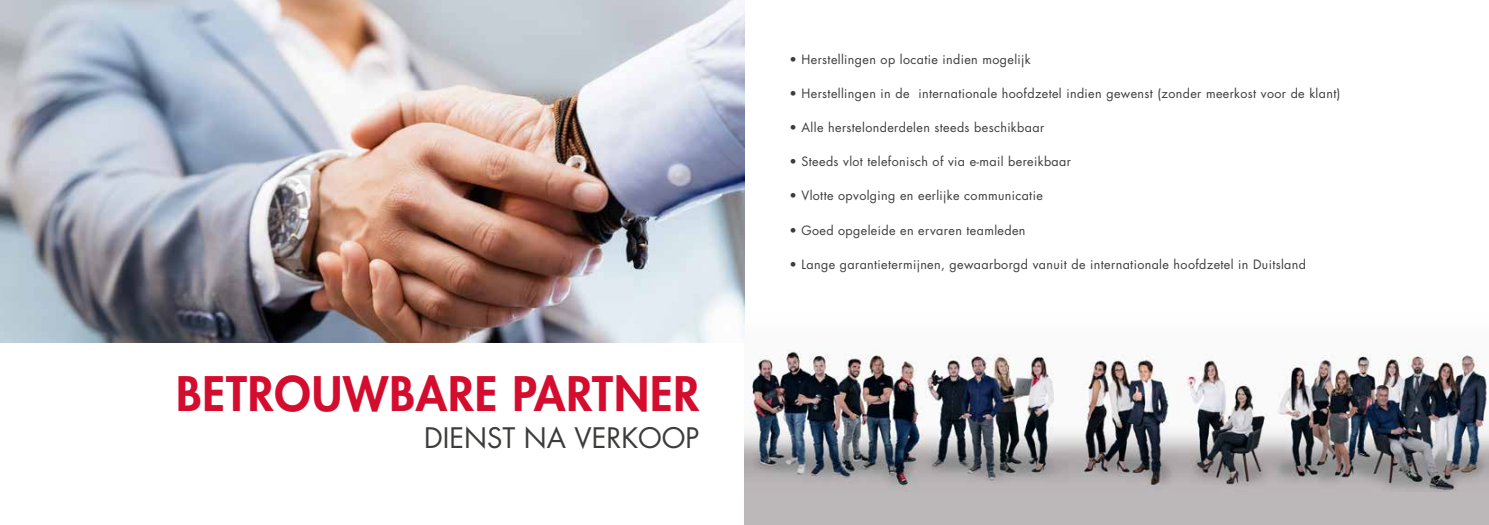
<style>
.page{position:relative;width:1489px;height:525px;background:#fff}
.page>*{position:absolute;margin:0;border:0;box-sizing:border-box;transform-origin:0 0}
.t1{font:800 46.25px "Futura Std";letter-spacing:.02em;color:#d40c2d}
.t2{font:27.5px "Futura Std";color:#3c3c3b}
.t3{font:12.5px "Futura Std";letter-spacing:.03em;color:#3c3c3b}
</style>
<div class="page">
<div style="left:744px;top:312px;width:744px;height:137px;background:#fafafa"></div>
<img style="left:0;top:0;width:744px;height:342px">
<div style="left:744px;top:349px;width:744px;height:175px;background:#bcb8b9"></div>
<img style="left:744px;top:349px;width:744px;height:142px">
<h1 class="t1" style="left:176px;top:364px;width:525px">BETROUWBARE PARTNER</h1>
<h2 class="t2" style="left:424px;top:420px;width:277px">DIENST NA VERKOOP</h2>
<p class="t3" style="left:789px;top:51px;width:243px">• Herstellingen op locatie indien mogelijk</p>
<p class="t3" style="left:789px;top:85px;width:552px">• Herstellingen in de internationale hoofdzetel indien gewenst (zonder meerkost voor de klant)</p>
<p class="t3" style="left:789px;top:119px;width:256px">• Alle herstelonderdelen steeds beschikbaar</p>
<p class="t3" style="left:789px;top:153px;width:283px">• Steeds vlot telefonisch of via e-mail bereikbaar</p>
<p class="t3" style="left:789px;top:188px;width:255px">• Vlotte opvolging en eerlijke communicatie</p>
<p class="t3" style="left:789px;top:222px;width:237px">• Goed opgeleide en ervaren teamleden</p>
<p class="t3" style="left:789px;top:256px;width:518px">• Lange garantietermijnen, gewaarborgd vanuit de internationale hoofdzetel in Duitsland</p>
</div>
